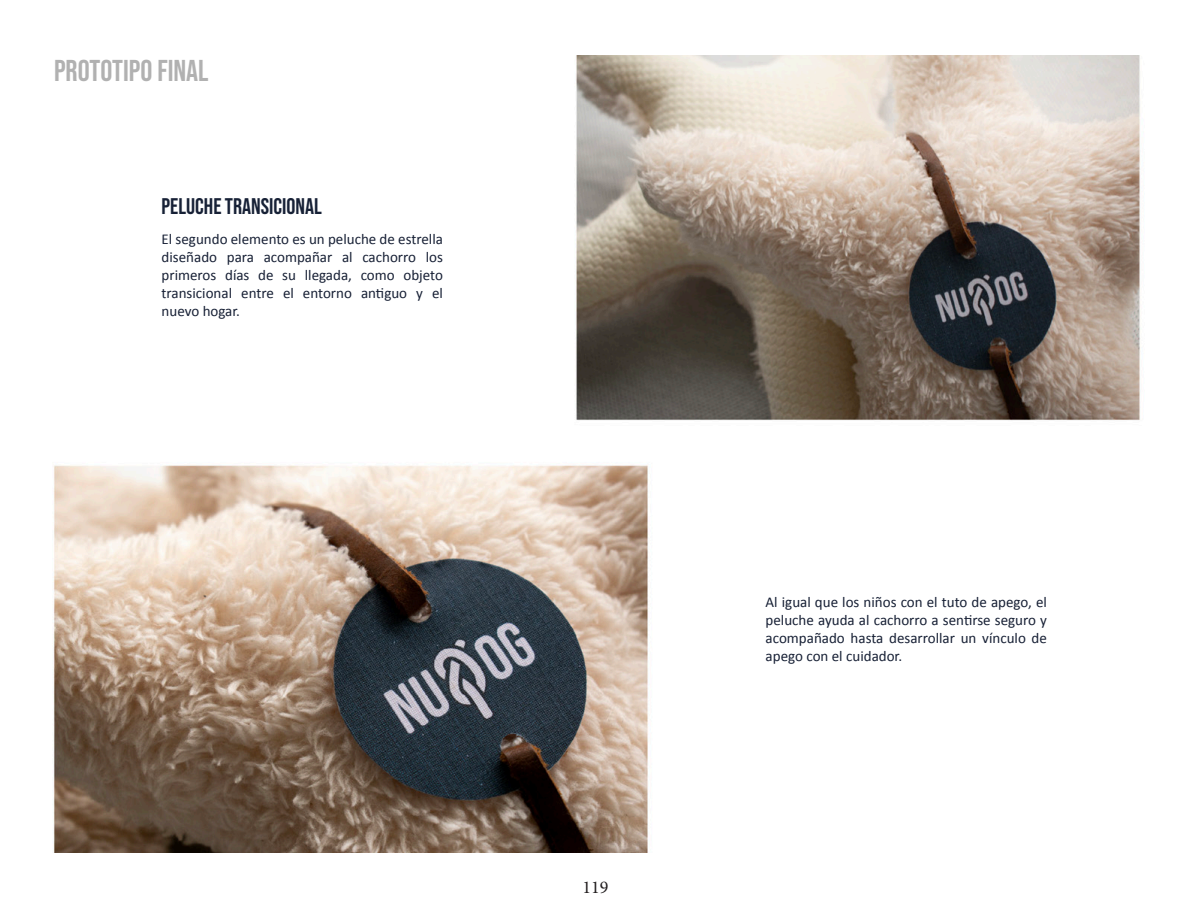
<style>
.page{position:relative;width:1191px;height:915px;background:#fff}
.page>*{position:absolute;margin:0;border:0;box-sizing:border-box;transform-origin:0 0}
.t1{font:30px "Bebas Neue";color:#b1b1b1}
.t2{font:22.5px "Bebas Neue";color:#172136}
.t3{font:18px "Minion Pro";color:#231f20}
.t4{font:15px/18px "Calibri";color:#172035;text-align:justify}
</style>
<div class="page">
<img style="left:53px;top:55px;width:1088px;height:797px">
<p class="t1" style="left:54px;top:54px;width:156px">PROTOTIPO FINAL</p>
<p class="t2" style="left:162px;top:193px;width:162px">PELUCHE TRANSICIONAL</p>
<p class="t4" style="left:162px;top:229px;width:283px">El segundo elemento es un peluche de estrella diseñado para acompañar al cachorro los primeros días de su llegada, como objeto transicional entre el entorno antiguo y el nuevo hogar.</p>
<p class="t3" style="left:582px;top:875px;width:27px">119</p>
<p class="t4" style="left:765px;top:593px;width:283px">Al igual que los niños con el tuto de apego, el peluche ayuda al cachorro a sentirse seguro y acompañado hasta desarrollar un vínculo de apego con el cuidador.</p>
</div>
